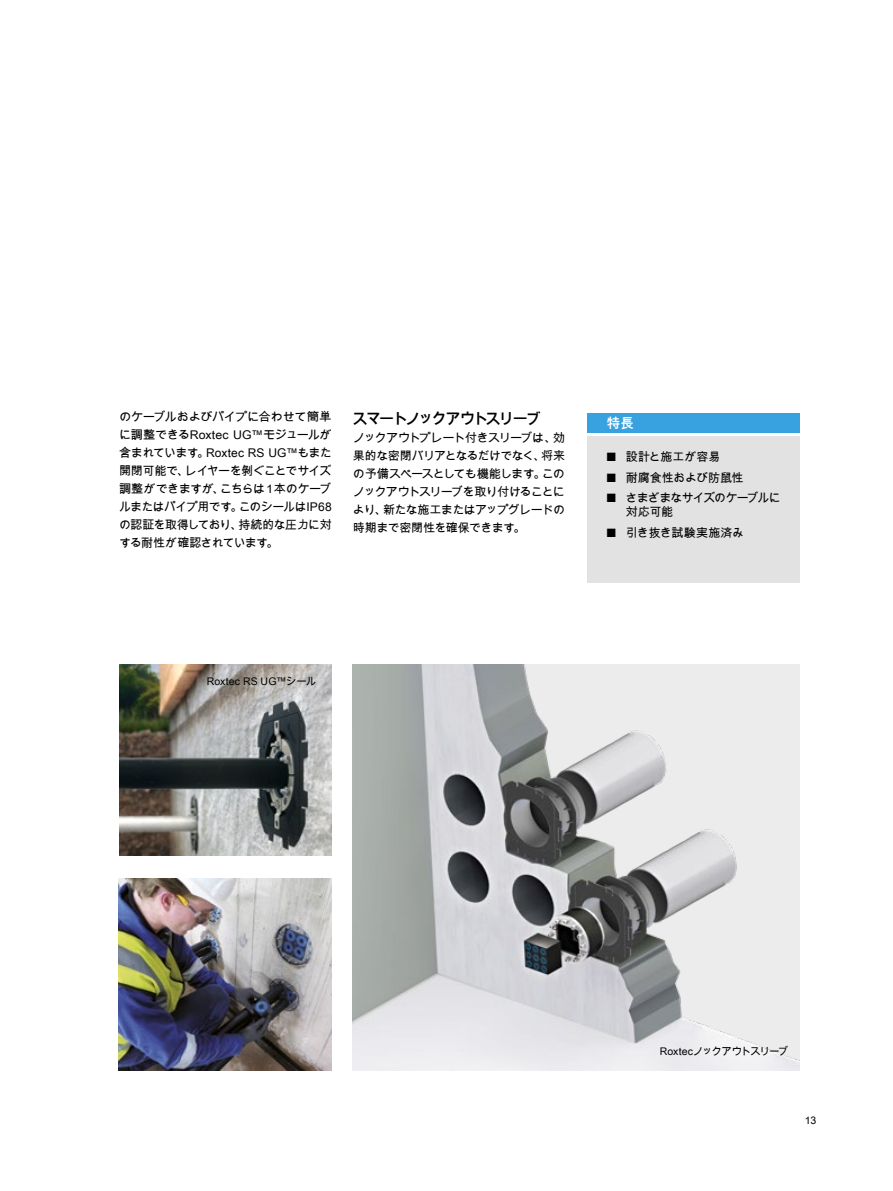
<style>
.page{position:relative;width:893px;height:1191px;background:#fff}
.page>*{position:absolute;margin:0;border:0;box-sizing:border-box;transform-origin:0 0}
.t1{font:700 15px "Arial Unicode MS";letter-spacing:-.12em;color:#000}
.t2{font:700 13.5px "Arial Unicode MS";color:#fff}
.t3{font:12px/18px "Arial Unicode MS";letter-spacing:-.045em;color:#000;text-align:justify;scale:1.04 1}
.t4{font:12px/18px "Arial Unicode MS";letter-spacing:-.045em;color:#000;text-align:justify}
.t5{font:12px/14.2px "Arial Unicode MS";letter-spacing:-.065em;color:#000}
.t6{font:12px "Arial Unicode MS";letter-spacing:-.02em;color:#000}
.t7{font:12px "Arial Unicode MS";letter-spacing:-.005em;color:#000}
.t8{font:10.5px "Arial Unicode MS";letter-spacing:-.005em;color:#000}
.t9{font:10.5px "Arial Unicode MS";letter-spacing:-.055em;color:#000}
</style>
<div class="page">
<div style="left:588px;top:413px;width:212px;height:20px;background:#38a1df"></div>
<div style="left:588px;top:436px;width:212px;height:147px;background:#e2e2e2"></div>
<img style="left:353px;top:664px;width:446px;height:406px">
<img style="left:119px;top:878px;width:213px;height:192px">
<img style="left:119px;top:664px;width:213px;height:192px">
<p class="t3" style="left:119px;top:408px;width:206px">のケーブルおよびパイプに合わせて簡単に調整できるRoxtec UG™モジュールが含まれています。Roxtec RS UG™もまた開閉可能で、レイヤーを剝ぐことでサイズ調整ができますが、こちらは１本のケーブルまたはパイプ用です。このシールはIP68の認証を取得しており、持続的な圧力に対する耐性が確認されています。</p>
<p class="t1" style="left:353px;top:407px;width:190px">スマートノックアウトスリーブ</p>
<p class="t4" style="left:353px;top:428px;width:214px">ノックアウトプレート付きスリーブは、効果的な密閉バリアとなるだけでなく、将来の予備スペースとしても機能します。このノックアウトスリーブを取り付けることにより、新たな施工またはアップグレードの時期まで密閉性を確保できます。</p>
<p class="t2" style="left:607px;top:413px;width:28px">特長</p>
<p class="t7" style="left:607px;top:448px;width:115px">■ 設計と施工が容易</p>
<p class="t6" style="left:607px;top:468px;width:138px">■ 耐腐食性および防鼠性</p>
<p class="t5" style="left:626px;top:490px;width:156px;text-indent:-19px">■ さまざまなサイズのケーブルに対応可能</p>
<p class="t4" style="left:607px;top:523px;width:139px">■ 引き抜き試験実施済み</p>
<p class="t8" style="left:207px;top:674px;width:111px">Roxtec RS UG™シール</p>
<p class="t9" style="left:660px;top:1044px;width:130px">Roxtecノックアウトスリーブ</p>
<p class="t8" style="left:805px;top:1113px;width:13px">13</p>
</div>
